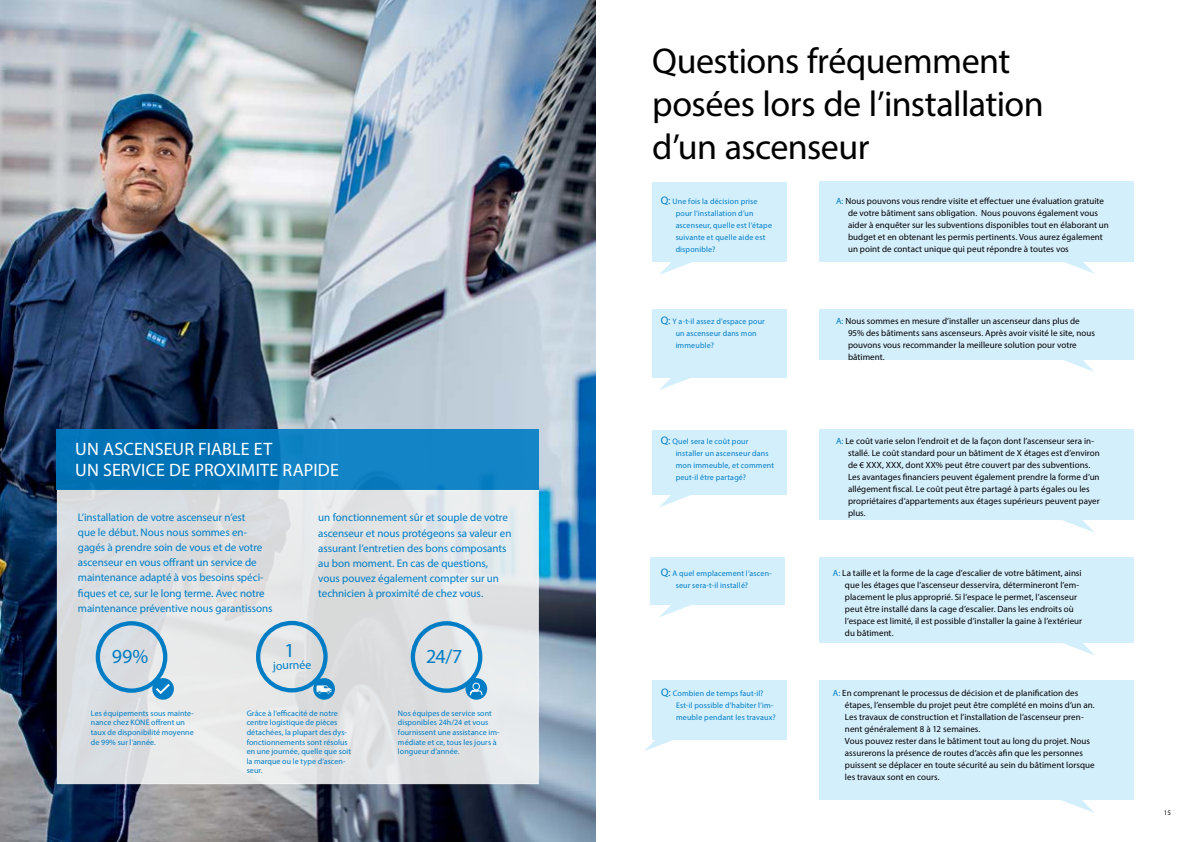
<style>
.page{position:relative;width:1191px;height:842px;background:#fff}
.page>*{position:absolute;margin:0;border:0;box-sizing:border-box;transform-origin:0 0}
.t1{font:36px/43.2px "Myriad Pro";letter-spacing:-.015em;color:#000}
.t2{font:20px "Myriad Pro";color:#007dc5}
.t3{font:18px/21.6px "Myriad Pro";letter-spacing:.01em;color:#fff}
.t4{font:12px "Myriad Pro";color:#007dc5}
.t5{font:11px/15px "Myriad Pro";letter-spacing:-.005em;color:#007dc5}
.t6{font:9px/12px "Myriad Pro";letter-spacing:.005em;color:#000}
.t7{font:8px/9.6px "Myriad Pro";letter-spacing:.015em;color:#007dc5}
.t8{font:7px "Myriad Pro";color:#000}
.s1{color:#007dc5}
.s2{font-size:11px}
</style>
<div class="page">
<img style="left:0;top:0;width:595px;height:842px">
<div style="left:652px;top:182px;width:134px;height:80px;background:#d4effc"></div>
<div style="left:819px;top:181px;width:314px;height:81px;background:#d4effc"></div>
<div style="left:819px;top:309px;width:314px;height:51px;background:#d4effc"></div>
<div style="left:819px;top:429px;width:314px;height:91px;background:#d4effc"></div>
<div style="left:819px;top:557px;width:314px;height:85px;background:#d4effc"></div>
<div style="left:819px;top:680px;width:314px;height:120px;background:#d4effc"></div>
<div style="left:652px;top:430px;width:134px;height:64px;background:#d4effc"></div>
<div style="left:652px;top:680px;width:134px;height:60px;background:#d4effc"></div>
<div style="left:650px;top:557px;width:135px;height:47px;background:#d4effc"></div>
<div style="left:652px;top:309px;width:134px;height:69px;background:#d4effc"></div>
<svg style="left:659px;top:262px;width:33px;height:13px"></svg>
<svg style="left:659px;top:494px;width:34px;height:13px"></svg>
<svg style="left:644px;top:740px;width:29px;height:11px"></svg>
<svg style="left:659px;top:604px;width:34px;height:13px"></svg>
<svg style="left:659px;top:378px;width:31px;height:12px"></svg>
<svg style="left:1065px;top:262px;width:29px;height:12px"></svg>
<svg style="left:1064px;top:360px;width:30px;height:12px"></svg>
<svg style="left:1062px;top:520px;width:32px;height:12px"></svg>
<svg style="left:1060px;top:642px;width:34px;height:13px"></svg>
<svg style="left:1061px;top:800px;width:33px;height:13px"></svg>
<svg style="left:57px;top:490px;width:482px;height:294px;background:#dde1e3"></svg>
<div style="left:57px;top:429px;width:482px;height:61px;background:linear-gradient(to right,#006fb3,#1789ca)"></div>
<div style="left:96px;top:621px;width:71px;height:72px;border:4px solid #007dc5;border-radius:50%"></div>
<svg style="left:152px;top:678px;width:22px;height:22px"></svg>
<svg style="left:313px;top:678px;width:22px;height:22px"></svg>
<div style="left:465px;top:678px;width:22px;height:22px;background:#007dc5;border-radius:50%"></div>
<img style="left:317px;top:682px;width:14px;height:15px">
<svg style="left:154px;top:682px;width:18px;height:13px"></svg>
<div style="left:411px;top:621px;width:71px;height:72px;border:4px solid #007dc5;border-radius:50%"></div>
<div style="left:256px;top:621px;width:72px;height:71px;border:4px solid #007dc5;border-radius:50%"></div>
<svg style="left:469px;top:682px;width:14px;height:14px"></svg>
<h3 class="t3" style="left:75px;top:438px;width:265px">UN ASCENSEUR FIABLE ET<br>UN SERVICE DE PROXIMITE RAPIDE</h3>
<p class="t5" style="left:78px;top:510px;width:196px">L’installation de votre ascenseur n’est<br>que le début. Nous nous sommes en&shy;gagés à prendre soin de vous et de votre ascenseur en vous offrant un service de maintenance adapté à vos besoins spéci&shy;fiques et ce, sur le long terme. Avec notre maintenance préventive nous garantissons</p>
<p class="t5" style="left:318px;top:510px;width:195px">un fonctionnement sûr et souple de votre ascenseur et nous protégeons sa valeur en assurant l’entretien des bons composants au bon moment. En cas de questions, vous pouvez également compter sur un technicien à proximité de chez vous.</p>
<h2 class="t2" style="left:112px;top:644px;width:38px">99%</h2>
<p class="t7" style="left:91px;top:708px;width:104px">Les équipements sous mainte&shy;nance chez KONE offrent un taux de disponibilité moyenne de 99% sur l’année.</p>
<h2 class="t2" style="left:284px;top:638px;width:12px">1</h2>
<h3 class="t4" style="left:273px;top:658px;width:40px;rotate:-2deg">journée</h3>
<p class="t7" style="left:247px;top:708px;width:106px">Grâce à l’efficacité de notre centre logistique de pièces détachées, la plupart des dys&shy;fonctionnements sont résolus en une journée, quelle que soit la marque ou le type d’ascen&shy;seur.</p>
<h2 class="t2" style="left:426px;top:644px;width:38px">24/7</h2>
<p class="t7" style="left:398px;top:708px;width:103px">Nos équipes de service sont disponibles 24h/24 et vous fournissent une assistance im&shy;médiate et ce, tous les jours à longueur d’année.</p>
<h1 class="t1" style="left:652px;top:39px;width:393px">Questions fréquemment posées lors de l’installation d’un ascenseur</h1>
<p class="t6" style="left:848px;top:195px;width:262px;text-indent:-12px"><span class="s1">A:</span> Nous pouvons vous rendre visite et effectuer une évaluation gratuite de votre bâtiment sans obligation. Nous pouvons également vous aider à enquêter sur les subventions disponibles tout en élaborant un budget et en obtenant les permis pertinents. Vous aurez également un point de contact unique qui peut répondre à toutes vos</p>
<p class="t7" style="left:675px;top:195px;width:98px;line-height:12px;text-indent:-15px"><span class="s2">Q:</span> Une fois la décision prise pour l’installation d’un ascenseur, quelle est l’étape suivante et quelle aide est disponible?</p>
<p class="t7" style="left:675px;top:315px;width:91px;line-height:12px;text-indent:-15px"><span class="s2">Q:</span> Y a-t-il assez d’espace pour un ascenseur dans mon immeuble?</p>
<p class="t6" style="left:848px;top:315px;width:248px;text-indent:-12px"><span class="s1">A:</span> Nous sommes en mesure d’installer un ascenseur dans plus de 95% des bâtiments sans ascenseurs. Après avoir visité le site, nous pouvons vous recommander la meilleure solution pour votre bâtiment.</p>
<p class="t7" style="left:675px;top:435px;width:100px;line-height:12px;text-indent:-15px"><span class="s2">Q:</span> Quel sera le coût pour installer un ascenseur dans mon immeuble, et comment peut-il être partagé?</p>
<p class="t6" style="left:848px;top:435px;width:253px;text-indent:-12px"><span class="s1">A:</span> Le coût varie selon l’endroit et de la façon dont l’ascenseur sera in&shy;stallé. Le coût standard pour un bâtiment de X étages est d’environ de € XXX, XXX, dont XX% peut être couvert par des subventions.<br>Les avantages financiers peuvent également prendre la forme d’un allégement fiscal. Le coût peut être partagé à parts égales ou les propriétaires d’appartements aux étages supérieurs peuvent payer plus.</p>
<p class="t7" style="left:675px;top:567px;width:98px;line-height:12px;text-indent:-15px"><span class="s2">Q:</span> A quel emplacement l’ascen&shy;seur sera-t-il installé?</p>
<p class="t6" style="left:845px;top:567px;width:239px;text-indent:-12px"><span class="s1">A:</span> La taille et la forme de la cage d’escalier de votre bâtiment, ainsi que les étages que l’ascenseur desservira, détermineront l’em&shy;placement le plus approprié. Si l’espace le permet, l’ascenseur peut être installé dans la cage d’escalier. Dans les endroits où l’espace est limité, il est possible d’installer la gaine à l’extérieur du bâtiment.</p>
<p class="t7" style="left:676px;top:687px;width:101px;line-height:12px;text-indent:-15px"><span class="s2">Q:</span> Combien de temps faut-il?<br>Est-il possible d’habiter l’im&shy;meuble pendant les travaux?</p>
<p class="t6" style="left:845px;top:687px;width:251px;text-indent:-12px"><span class="s1">A:</span> En comprenant le processus de décision et de planification des étapes, l’ensemble du projet peut être complété en moins d’un an.<br>Les travaux de construction et l’installation de l’ascenseur pren&shy;nent généralement 8 à 12 semaines.<br>Vous pouvez rester dans le bâtiment tout au long du projet. Nous assurerons la présence de routes d’accès afin que les personnes puissent se déplacer en toute sécurité au sein du bâtiment lorsque les travaux sont en cours.</p>
<p class="t8" style="left:1163px;top:808px;width:9px">15</p>
</div>
